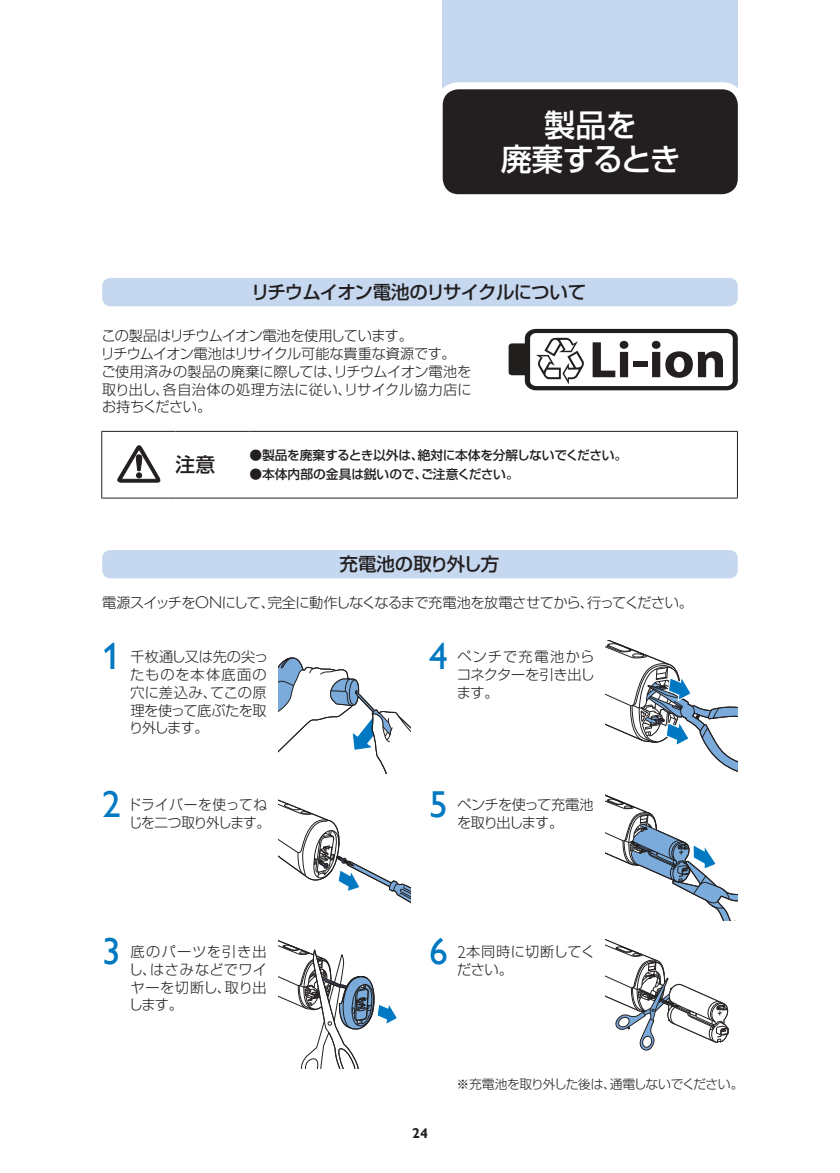
<style>
.page{position:relative;width:840px;height:1173px;background:#fff}
.page>*{position:absolute;margin:0;border:0;box-sizing:border-box;transform-origin:0 0}
.t1{font:700 51.8px "Myriad Pro";color:#231f20;scale:1.04 1}
.t2{font:37.4px "Gill Sans Alt One WGL";color:#0079c2}
.t3{font:500 31.2px/34px "Shin Go Pro";letter-spacing:-.03em;color:#fff;text-align:center}
.t4{font:500 19.8px "Shin Go Pro";color:#231f20}
.t5{font:500 18.4px "Shin Go Pro";letter-spacing:-.05em;color:#231f20}
.t6{font:500 18.4px "Shin Go Pro";letter-spacing:-.03em;color:#231f20}
.t7{font:300 14.2px/17.8px "Shin Go Pro";letter-spacing:-.02em;color:#231f20;text-align:justify}
.t8{font:300 14.2px "Shin Go Pro";letter-spacing:-.045em;color:#231f20}
.t9{font:300 14.2px/17.8px "Shin Go Pro";letter-spacing:-.02em;color:#231f20;scale:.96 1}
.t10{font:300 14.2px/17.8px "Shin Go Pro";letter-spacing:-.05em;color:#231f20}
.t11{font:700 14.2px "Gill Sans Alt One WGL";color:#231f20}
.t12{font:500 12.8px "Shin Go Pro";letter-spacing:-.025em;color:#231f20}
.t13{font:300 12.8px "Shin Go Pro";letter-spacing:-.03em;color:#231f20}
.t14{font:500 12.8px "Shin Go Pro";color:#231f20}
.s1{font-family:"Gill Sans Alt One WGL Light";font-weight:400;font-size:17px}
.s2{font-family:"Gill Sans Alt One WGL";font-weight:400;font-size:37.4px;color:#0079c2}
</style>
<div class="page">
<div style="left:442px;top:0;width:295px;height:147px;background:#c6d8ef"></div>
<div style="left:439px;top:86px;width:302px;height:112px;background:#231f20;border-radius:20px"></div>
<div style="left:435px;top:82px;width:309px;height:119px;border:7px solid #fff;border-radius:20px"></div>
<div style="left:102px;top:278px;width:635px;height:28px;background:#c6d8ef;border-radius:9px"></div>
<div style="left:102px;top:550px;width:635px;height:28px;background:#c6d8ef;border-radius:9px"></div>
<svg style="left:508px;top:329px;width:229px;height:61px"></svg>
<hr style="left:101px;top:432px;width:1px;height:66px;background:#231f20">
<hr style="left:101px;top:431px;width:74px;height:1px;background:#231f20">
<hr style="left:101px;top:498px;width:74px;height:1px;background:#231f20">
<hr style="left:175px;top:431px;width:74px;height:1px;background:#231f20">
<hr style="left:175px;top:498px;width:74px;height:1px;background:#231f20">
<hr style="left:736px;top:432px;width:1px;height:66px;background:#231f20">
<hr style="left:249px;top:431px;width:488px;height:1px;background:#231f20">
<hr style="left:249px;top:498px;width:488px;height:1px;background:#231f20">
<svg style="left:117px;top:445px;width:44px;height:37px"></svg>
<svg style="left:278px;top:657px;width:132px;height:116px"></svg>
<svg style="left:605px;top:641px;width:132px;height:131px"></svg>
<svg style="left:278px;top:799px;width:132px;height:104px"></svg>
<svg style="left:605px;top:794px;width:132px;height:127px"></svg>
<svg style="left:278px;top:940px;width:119px;height:128px"></svg>
<svg style="left:605px;top:939px;width:123px;height:112px"></svg>
<h3 class="t3" style="left:500px;top:104px;width:182px">製品を<br>廃棄するとき</h3>
<p class="t5" style="left:251px;top:277px;width:336px">リチウムイオン電池のリサイクルについて</p>
<p class="t7" style="left:101px;top:325px;width:372px;text-align:left">この製品はリチウムイオン電池を使用しています。<br>リチウムイオン電池はリサイクル可能な貴重な資源です。ご使用済みの製品の廃棄に際しては、リチウムイオン電池を取り出し、各自治体の処理方法に従い、リサイクル協力店にお持ちください。</p>
<h1 class="t1" style="left:588px;top:326px;width:133px">Li-ion</h1>
<h3 class="t4" style="left:175px;top:448px;width:41px">注意</h3>
<p class="t12" style="left:249px;top:445px;width:379px">●製品を廃棄するとき以外は、絶対に本体を分解しないでください。</p>
<p class="t14" style="left:249px;top:463px;width:271px">●本体内部の金具は鋭いので、ご注意ください。</p>
<p class="t6" style="left:339px;top:549px;width:161px">充電池の取り外し方</p>
<p class="t8" style="left:102px;top:591px;width:592px">電源スイッチを<span class="s1">ON</span>にして、完全に動作しなくなるまで充電池を放電させてから、行ってください。</p>
<h2 class="t2" style="left:102px;top:631px;width:20px">1</h2>
<p class="t7" style="left:129px;top:646px;width:140px">千枚通し又は先の尖ったものを本体底面の穴に差込み、てこの原理を使って底ぶたを取り外します。</p>
<h2 class="t2" style="left:102px;top:778px;width:20px">2</h2>
<p class="t9" style="left:127px;top:794px;width:150px">ドライバーを使ってねじを二つ取り外します。</p>
<h2 class="t2" style="left:102px;top:926px;width:20px">3</h2>
<p class="t7" style="left:129px;top:941px;width:140px">底のパーツを引き出し、はさみなどでワイヤーを切断し、取り出します。</p>
<h2 class="t2" style="left:429px;top:631px;width:20px">4</h2>
<p class="t7" style="left:456px;top:646px;width:139px">ペンチで充電池からコネクターを引き出します。</p>
<h2 class="t2" style="left:429px;top:778px;width:20px">5</h2>
<p class="t10" style="left:457px;top:794px;width:138px">ペンチを使って充電池を取り出します。</p>
<p class="t7" style="left:457px;top:941px;width:139px;text-indent:-28px"><span class="s2">6</span> <span class="s1">2</span>本同時に切断してください。</p>
<p class="t11" style="left:412px;top:1123px;width:17px">24</p>
<p class="t13" style="left:456px;top:1073px;width:288px">※充電池を取り外した後は、通電しないでください。</p>
</div>
